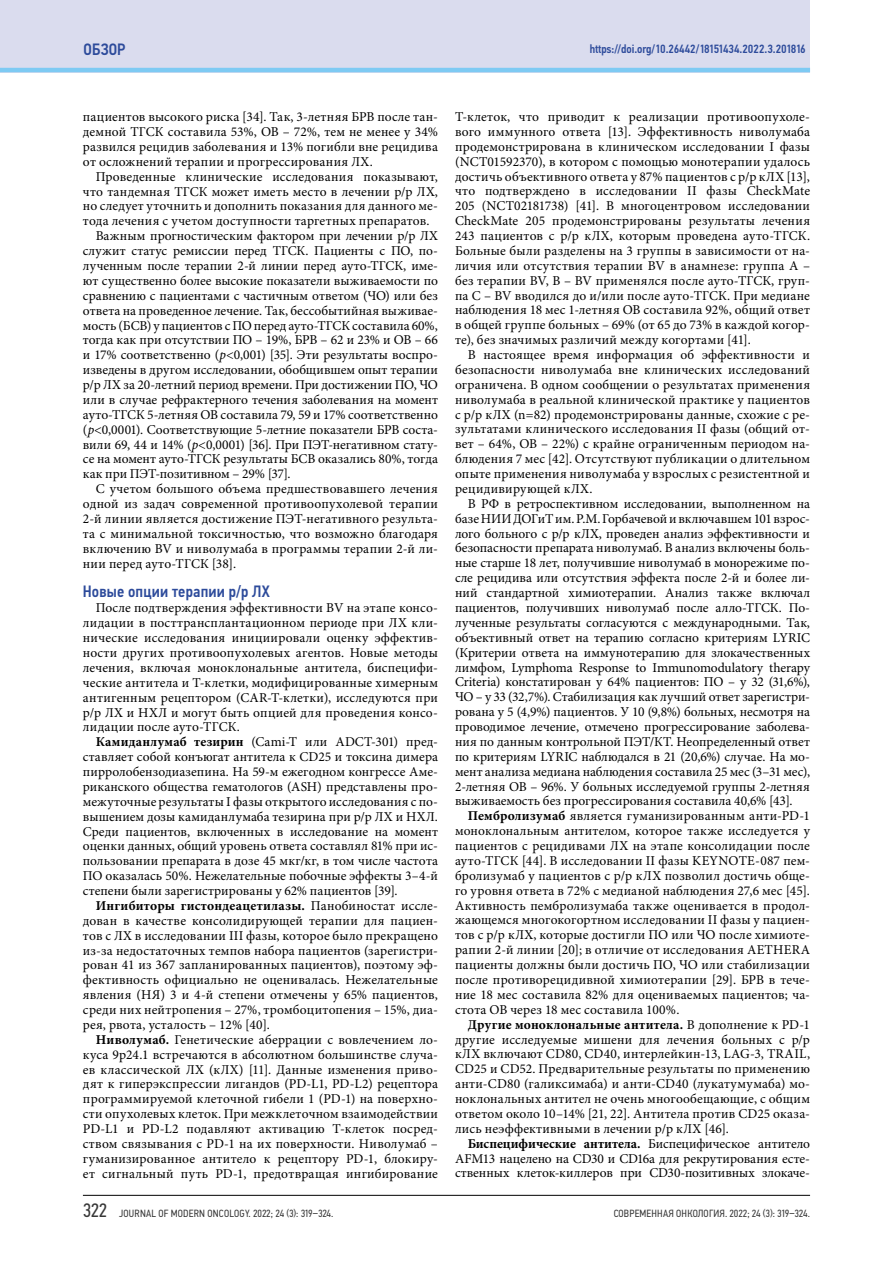
<style>
.page{position:relative;width:893px;height:1263px;background:#fff}
.page>*{position:absolute;margin:0;border:0;box-sizing:border-box;transform-origin:0 0}
.t1{font:500 16.5px "Eco Vector Cond";letter-spacing:.01em;color:#2d4b9b}
.t2{font:13.5px/14.9px "Minion Pro";letter-spacing:.01em;color:#000;text-align:justify}
.t3{font:13.5px "Minion Pro";letter-spacing:-.01em;color:#000}
.t4{font:500 12px "Eco Vector Cond";letter-spacing:-.005em;color:#2d4b9b}
.t5{font:10.5px "Eco Vector Cond";letter-spacing:.02em;color:#383838}
.s1{font-style:italic}
.s2{font-weight:700}
.s3{font-size:19.5px}
</style>
<div class="page">
<div style="left:0;top:0;width:810px;height:72px;background:#dadcee"></div>
<hr style="left:0;top:68px;width:810px;height:4px;background:#7ecaf3">
<hr style="left:83px;top:1195px;width:727px;height:1px;background:#000">
<p class="t1" style="left:83px;top:40px;width:18px">Обзор</p>
<p class="t4" style="left:590px;top:42px;width:218px">https://doi.org/10.26442/18151434.2022.3.201816</p>
<p class="t2" style="left:83px;top:110px;width:357px">пациентов высокого риска [34]. Так, 3-летняя БРВ после тан&shy;демной ТГСК составила 53%, ОВ – 72%, тем не менее у 34% развился рецидив заболевания и 13% погибли вне рецидива от осложнений терапии и прогрессирования ЛХ.</p>
<p class="t2" style="left:96px;top:170px;width:344px">Проведенные клинические исследования показывают,</p>
<p class="t2" style="left:83px;top:184px;width:357px">что тандемная ТГСК может иметь место в лечении р/р ЛХ,</p>
<p class="t2" style="left:83px;top:199px;width:357px">но следует уточнить и дополнить показания для данного ме-</p>
<p class="t2" style="left:83px;top:214px;width:348px">тода лечения с учетом доступности таргетных препаратов.</p>
<p class="t2" style="left:96px;top:229px;width:344px">Важным прогностическим фактором при лечении р/р ЛХ</p>
<p class="t2" style="left:83px;top:244px;width:357px">служит статус ремиссии перед ТГСК. Пациенты с ПО, по-</p>
<p class="t2" style="left:83px;top:259px;width:357px">лученным после терапии 2-й линии перед ауто-ТГСК, име-</p>
<p class="t2" style="left:83px;top:274px;width:357px">ют существенно более высокие показатели выживаемости по</p>
<p class="t2" style="left:83px;top:289px;width:357px">сравнению с пациентами с частичным ответом (ЧО) или без</p>
<p class="t2" style="left:83px;top:303px;width:357px">ответа на проведенное лечение. Так, бессобытийная выживае-</p>
<p class="t2" style="left:83px;top:318px;width:357px">мость (БСВ) у пациентов с ПО перед ауто-ТГСК составила 60%,</p>
<p class="t2" style="left:83px;top:333px;width:357px">тогда как при отсутствии ПО – 19%, БРВ – 62 и 23% и ОВ – 66</p>
<p class="t2" style="left:83px;top:348px;width:357px">и 17% соответственно (<span class="s1">р&lt;</span>0,001) [35]. Эти результаты воспро-</p>
<p class="t2" style="left:83px;top:363px;width:357px">изведены в другом исследовании, обобщившем опыт терапии</p>
<p class="t2" style="left:83px;top:378px;width:357px">р/р ЛХ за 20-летний период времени. При достижении ПО, ЧО</p>
<p class="t2" style="left:83px;top:393px;width:357px">или в случае рефрактерного течения заболевания на момент</p>
<p class="t2" style="left:83px;top:408px;width:357px">ауто-ТГСК 5-летняя ОВ составила 79, 59 и 17% соответственно</p>
<p class="t2" style="left:83px;top:422px;width:357px">(<span class="s1">р&lt;</span>0,0001). Соответствующие 5-летние показатели БРВ соста-</p>
<p class="t2" style="left:83px;top:437px;width:357px">вили 69, 44 и 14% (<span class="s1">р&lt;</span>0,0001) [36]. При ПЭТ-негативном стату-</p>
<p class="t2" style="left:83px;top:452px;width:357px">се на момент ауто-ТГСК результаты БСВ оказались 80%, тогда</p>
<p class="t3" style="left:83px;top:466px;width:209px">как при ПЭТ-позитивном – 29% [37].</p>
<p class="t2" style="left:96px;top:482px;width:344px">С учетом большого объема предшествовавшего лечения</p>
<p class="t2" style="left:83px;top:497px;width:357px">одной из задач современной противоопухолевой терапии</p>
<p class="t2" style="left:83px;top:512px;width:357px">2-й линии является достижение ПЭТ-негативного результа-</p>
<p class="t2" style="left:83px;top:527px;width:357px">та с минимальной токсичностью, что возможно благодаря</p>
<p class="t2" style="left:83px;top:541px;width:357px">включению BV и ниволумаба в программы терапии 2-й ли-</p>
<p class="t2" style="left:83px;top:556px;width:155px">нии перед ауто-ТГСК [38].</p>
<p class="t1" style="left:83px;top:582px;width:189px">Новые опции терапии р/р ЛХ</p>
<p class="t2" style="left:83px;top:601px;width:357px;text-indent:13px">После подтверждения эффективности BV на этапе консо&shy;лидации в посттрансплантационном периоде при ЛХ кли&shy;нические исследования инициировали оценку эффектив&shy;ности других противоопухолевых агентов. Новые методы лечения, включая моноклональные антитела, биспецифи&shy;ческие антитела и Т-клетки, модифицированные химерным антигенным рецептором (CAR-T-клетки), исследуются при р/р ЛХ и НХЛ и могут быть опцией для проведения консо&shy;лидации после ауто-ТГСК.</p>
<p class="t2" style="left:83px;top:735px;width:357px;text-indent:13px"><span class="s2">Камиданлумаб тезирин</span> (Cami-T или ADCT-301) пред&shy;ставляет собой конъюгат антитела к CD25 и токсина димера пирролобензодиазепина. На 59-м ежегодном конгрессе Аме&shy;риканского общества гематологов (ASH) представлены про&shy;межуточные результаты I фазы открытого исследования с по&shy;вышением дозы камиданлумаба тезирина при р/р ЛХ и НХЛ.<br>Среди пациентов, включенных в исследование на момент оценки данных, общий уровень ответа составлял 81% при ис&shy;пользовании препарата в дозе 45 мкг/кг, в том числе частота ПО оказалась 50%. Нежелательные побочные эффекты 3–4-й степени были зарегистрированы у 62% пациентов [39].</p>
<p class="t2" style="left:83px;top:899px;width:357px;text-indent:13px"><span class="s2">Ингибиторы гистондеацетилазы.</span> Панобиностат иссле&shy;дован в качестве консолидирующей терапии для пациен&shy;тов с ЛХ в исследовании III фазы, которое было прекращено из-за недостаточных темпов набора пациентов (зарегистри&shy;рован 41 из 367 запланированных пациентов), поэтому эф&shy;фективность официально не оценивалась. Нежелательные явления (НЯ) 3 и 4-й степени отмечены у 65% пациентов, среди них нейтропения – 27%, тромбоцитопения – 15%, диа&shy;рея, рвота, усталость – 12% [40].</p>
<p class="t2" style="left:83px;top:1033px;width:357px;text-indent:13px"><span class="s2">Ниволумаб.</span> Генетические аберрации с вовлечением ло&shy;куса 9p24.1 встречаются в абсолютном большинстве случа&shy;ев классической ЛХ (кЛХ) [11]. Данные изменения приво&shy;дят к гиперэкспрессии лигандов (PD-L1, PD-L2) рецептора программируемой клеточной гибели 1 (PD-1) на поверхно&shy;сти опухолевых клеток. При межклеточном взаимодействии PD-L1 и PD-L2 подавляют активацию Т-клеток посред&shy;ством связывания с PD-1 на их поверхности. Ниволумаб – гуманизированное антитело к рецептору PD-1, блокиру&shy;ет сигнальный путь PD-1, предотвращая ингибирование</p>
<p class="t2" style="left:455px;top:110px;width:357px">Т-клеток, что приводит к реализации противоопухоле&shy;вого иммунного ответа [13]. Эффективность ниволумаба продемонстрирована в клиническом исследовании I фазы (NCT01592370), в котором с помощью монотерапии удалось достичь объективного ответа у 87% пациентов с р/р кЛХ [13], что подтверждено в исследовании II фазы CheckMate 205 (NCT02181738) [41]. В многоцентровом исследовании CheckMate 205 продемонстрированы результаты лечения 243 пациентов с р/р кЛХ, которым проведена ауто-ТГСК.<br>Больные были разделены на 3 группы в зависимости от на&shy;личия или отсутствия терапии BV в анамнезе: группа А – без терапии BV, В – BV применялся после ауто-ТГСК, груп&shy;па С – BV вводился до и/или после ауто-ТГСК. При медиане наблюдения 18 мес 1-летняя ОВ составила 92%, общий ответ в общей группе больных – 69% (от 65 до 73% в каждой когор&shy;те), без значимых различий между когортами [41].</p>
<p class="t2" style="left:455px;top:348px;width:357px;text-indent:13px">В настоящее время информация об эффективности и безопасности ниволумаба вне клинических исследований ограничена. В одном сообщении о результатах применения ниволумаба в реальной клинической практике у пациентов с р/р кЛХ (n=82) продемонстрированы данные, схожие с ре&shy;зультатами клинического исследования II фазы (общий от&shy;вет – 64%, ОВ – 22%) с крайне ограниченным периодом на&shy;блюдения 7 мес [42]. Отсутствуют публикации о длительном опыте применения ниволумаба у взрослых с резистентной и рецидивирующей кЛХ.</p>
<p class="t2" style="left:455px;top:497px;width:357px;text-indent:13px">В РФ в ретроспективном исследовании, выполненном на базе НИИ ДОГиТ им. Р.М. Горбачевой и включавшем 101 взрос&shy;лого больного с р/р кЛХ, проведен анализ эффективности и безопасности препарата ниволумаб. В анализ включены боль&shy;ные старше 18 лет, получившие ниволумаб в монорежиме по&shy;сле рецидива или отсутствия эффекта после 2-й и более ли&shy;ний стандартной химиотерапии. Анализ также включал пациентов, получивших ниволумаб после алло-ТГСК. По&shy;лученные результаты согласуются с международными. Так, объективный ответ на терапию согласно критериям LYRIC (Критерии ответа на иммунотерапию для злокачественных лимфом, Lymphoma Response to Immunomodulatory therapy Criteria) констатирован у 64% пациентов: ПО – у 32 (31,6%), ЧО – у 33 (32,7%). Стабилизация как лучший ответ зарегистри&shy;рована у 5 (4,9%) пациентов. У 10 (9,8%) больных, несмотря на проводимое лечение, отмечено прогрессирование заболева&shy;ния по данным контрольной ПЭТ/КТ. Неопределенный ответ по критериям LYRIC наблюдался в 21 (20,6%) случае. На мо&shy;мент анализа медиана наблюдения составила 25 мес (3–31 мес), 2-летняя ОВ – 96%. У больных исследуемой группы 2-летняя выживаемость без прогрессирования составила 40,6% [43].</p>
<p class="t2" style="left:455px;top:809px;width:357px;text-indent:13px"><span class="s2">Пембролизумаб</span> является гуманизированным анти-PD-1 моноклональным антителом, которое также исследуется у пациентов с рецидивами ЛХ на этапе консолидации после ауто-ТГСК [44]. В исследовании II фазы KEYNOTE-087 пем&shy;бролизумаб у пациентов с р/р кЛХ позволил достичь обще&shy;го уровня ответа в 72% с медианой наблюдения 27,6 мес [45].<br>Активность пембролизумаба также оценивается в продол&shy;жающемся многокогортном исследовании II фазы у пациен&shy;тов с р/р кЛХ, которые достигли ПО или ЧО после химиоте&shy;рапии 2-й линии [20]; в отличие от исследования AETHERA пациенты должны были достичь ПО, ЧО или стабилизации после противорецидивной химиотерапии [29]. БРВ в тече&shy;ние 18 мес составила 82% для оцениваемых пациентов; ча&shy;стота ОВ через 18 мес составила 100%.</p>
<p class="t2" style="left:455px;top:1017px;width:357px;text-indent:13px"><span class="s2">Другие моноклональные антитела.</span> В дополнение к PD-1 другие исследуемые мишени для лечения больных с р/р кЛХ включают CD80, CD40, интерлейкин-13, LAG-3, TRAIL, CD25 и CD52. Предварительные результаты по применению анти-CD80 (галиксимаба) и анти-CD40 (лукатумумаба) мо&shy;ноклональных антител не очень многообещающие, с общим ответом около 10–14% [21, 22]. Антитела против CD25 оказа&shy;лись неэффективными в лечении р/р кЛХ [46].</p>
<p class="t2" style="left:455px;top:1136px;width:357px;text-indent:13px"><span class="s2">Биспецифические антитела.</span> Биспецифическое антитело AFM13 нацелено на CD30 и CD16a для рекрутирования есте&shy;ственных клеток-киллеров при CD30-позитивных злокаче-</p>
<p class="t5" style="left:83px;top:1208px;width:252px"><span class="s3">322</span> JOURNAL OF MODERN ONCOLOGY. 2022; 24 (3): 319–324.</p>
<p class="t5" style="left:614px;top:1208px;width:198px">СОВРЕМЕННАЯ ОНКОЛОГИЯ. 2022; 24 (3): 319–324.</p>
</div>
